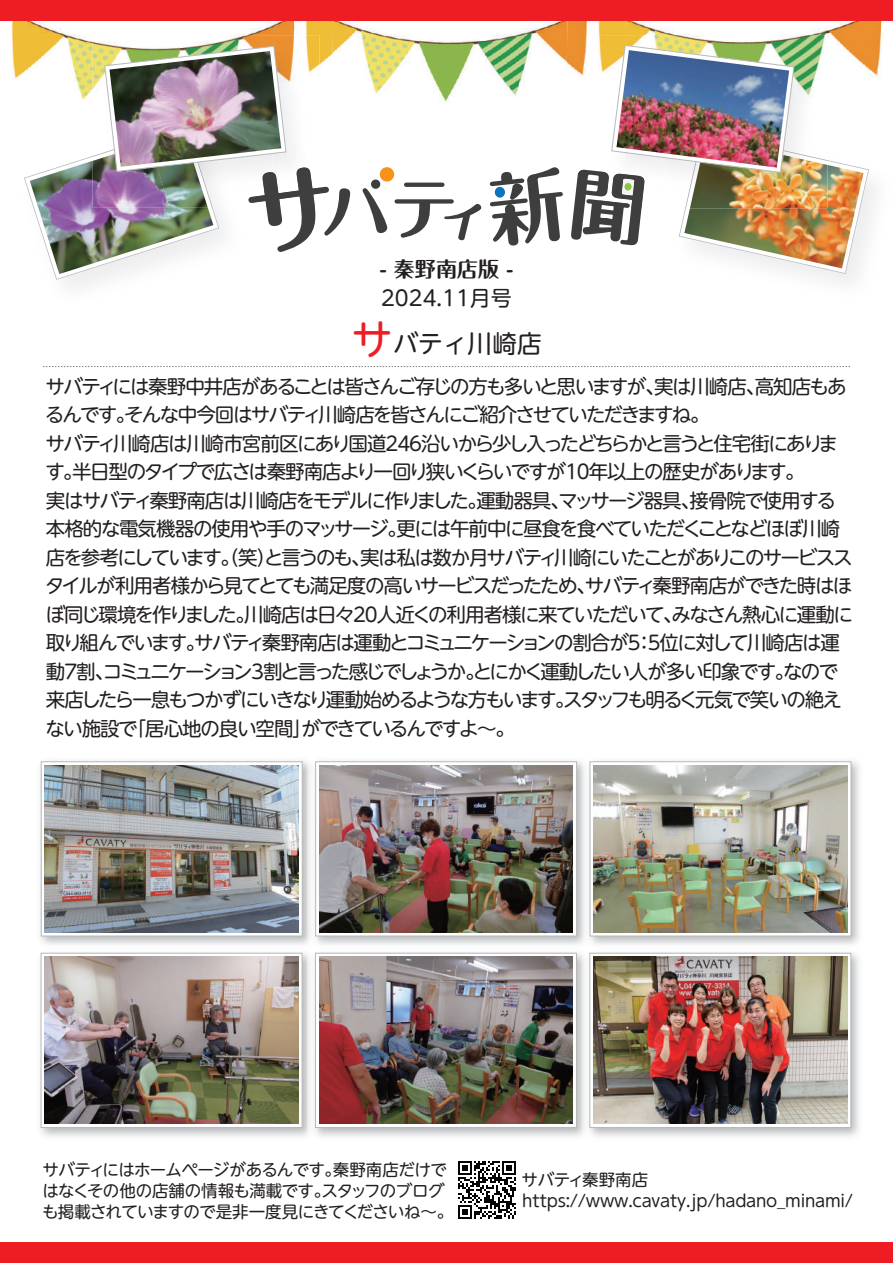
<style>
.page{position:relative;width:893px;height:1263px;background:#fff}
.page>*{position:absolute;margin:0;border:0;box-sizing:border-box;transform-origin:0 0}
.t1{font:24.75px "UD Shin M Go Pr 6 N";color:#231f20}
.t2{font:21px "UD Shin M Go Pr 6 N";color:#231f20}
.t3{font:700 21px "P Maru Fo Pro N";color:#231f20}
.t4{font:19.5px/28.5px "UD Shin M Go Pr 6 N";letter-spacing:-.085em;color:#231f20}
.t5{font:16.5px/21px "UD Shin M Go Pr 6 N";letter-spacing:-.025em;color:#231f20}
.s1{font-size:41.25px;color:#ee1d23}
</style>
<div class="page">
<img style="left:0;top:20px;width:271px;height:59px">
<img style="left:333px;top:20px;width:560px;height:209px">
<img style="left:271px;top:20px;width:62px;height:25px">
<img style="left:564px;top:20px;width:62px;height:209px">
<svg style="left:395px;top:183px;width:87px;height:58px"></svg>
<div style="left:380px;top:167px;width:14px;height:15px;background:#f7931d;border-radius:50%"></div>
<svg style="left:490px;top:167px;width:73px;height:79px"></svg>
<div style="left:494px;top:187px;width:11px;height:11px;background:#1074bc;border-radius:50%"></div>
<img style="left:804px;top:122px;width:89px;height:161px">
<img style="left:92px;top:36px;width:180px;height:9px">
<img style="left:272px;top:36px;width:48px;height:9px">
<img style="left:24px;top:45px;width:363px;height:235px">
<img style="left:109px;top:51px;width:172px;height:116px">
<img style="left:626px;top:35px;width:201px;height:10px">
<img style="left:599px;top:35px;width:27px;height:10px">
<img style="left:570px;top:45px;width:299px;height:229px">
<img style="left:616px;top:50px;width:173px;height:118px">
<div style="left:0;top:0;width:893px;height:20px;background:#ee1d23"></div>
<div style="left:0;top:1242px;width:893px;height:21px;background:#ee1d23"></div>
<img style="left:40px;top:761px;width:820px;height:184px">
<div style="left:41px;top:761px;width:261px;height:175px;background:linear-gradient(to right,#fff,#fff);border:1px solid #b8b9bb"></div>
<img style="left:45px;top:765px;width:254px;height:167px">
<img style="left:308px;top:761px;width:10px;height:184px">
<div style="left:315px;top:761px;width:262px;height:175px;background:#fff;border:1px solid #b8b9bb"></div>
<img style="left:319px;top:765px;width:254px;height:167px">
<img style="left:582px;top:761px;width:10px;height:184px">
<div style="left:590px;top:761px;width:261px;height:175px;background:linear-gradient(to right,#fff,#fff);border:1px solid #b8b9bb"></div>
<img style="left:594px;top:765px;width:253px;height:167px">
<img style="left:40px;top:952px;width:268px;height:185px">
<div style="left:41px;top:953px;width:261px;height:175px;background:linear-gradient(to right,#fff,#fff);border:1px solid #b8b9bb"></div>
<img style="left:45px;top:957px;width:253px;height:167px">
<div style="left:315px;top:953px;width:262px;height:175px;background:#fff;border:1px solid #b8b9bb"></div>
<img style="left:319px;top:957px;width:254px;height:167px">
<img style="left:582px;top:952px;width:277px;height:185px">
<div style="left:590px;top:953px;width:261px;height:175px;background:linear-gradient(to right,#fff,#fff);border:1px solid #b8b9bb"></div>
<img style="left:593px;top:957px;width:254px;height:167px">
<img style="left:458px;top:1161px;width:58px;height:58px">
<svg style="left:43px;top:366px;width:807px;height:1px"></svg>
<p class="t3" style="left:380px;top:252px;width:135px">- 秦野南店版 -</p>
<p class="t2" style="left:381px;top:280px;width:132px">2024.11月号</p>
<p class="t1" style="left:352px;top:323px;width:192px"><span class="s1">サ</span>バティ川崎店</p>
<p class="t4" style="left:45px;top:371px;width:809px">サバティには秦野中井店があることは皆さんご存じの方も多いと思いますが、実は川崎店、高知店もあるんです。そんな中今回はサバティ川崎店を皆さんにご紹介させていただきますね。<br>サバティ川崎店は川崎市宮前区にあり国道246沿いから少し入ったどちらかと言うと住宅街にあります。半日型のタイプで広さは秦野南店より一回り狭いくらいですが10年以上の歴史があります。<br>実はサバティ秦野南店は川崎店をモデルに作りました。運動器具、マッサージ器具、接骨院で使用する本格的な電気機器の使用や手のマッサージ。更には午前中に昼食を食べていただくことなどほぼ川崎店を参考にしています。（笑）と言うのも、実は私は数か月サバティ川崎にいたことがありこのサービススタイルが利用者様から見てとても満足度の高いサービスだったため、サバティ秦野南店ができた時はほぼ同じ環境を作りました。川崎店は日々20人近くの利用者様に来ていただいて、みなさん熱心に運動に取り組んでいます。サバティ秦野南店は運動とコミュニケーションの割合が５：５位に対して川崎店は運動7割、コミュニケーション3割と言った感じでしょうか。とにかく運動したい人が多い印象です。なので来店したら一息もつかずにいきなり運動始めるような方もいます。スタッフも明るく元気で笑いの絶えない施設で「居心地の良い空間」ができているんですよ～。</p>
<p class="t5" style="left:42px;top:1158px;width:413px">サバティにはホームページがあるんです。秦野南店だけではなくその他の店舗の情報も満載です。スタッフのブログも掲載されていますので是非一度見にきてくださいね～。</p>
<p class="t5" style="left:522px;top:1168px;width:333px">サバティ秦野南店https://www.cavaty.jp/hadano_minami/</p>
</div>
